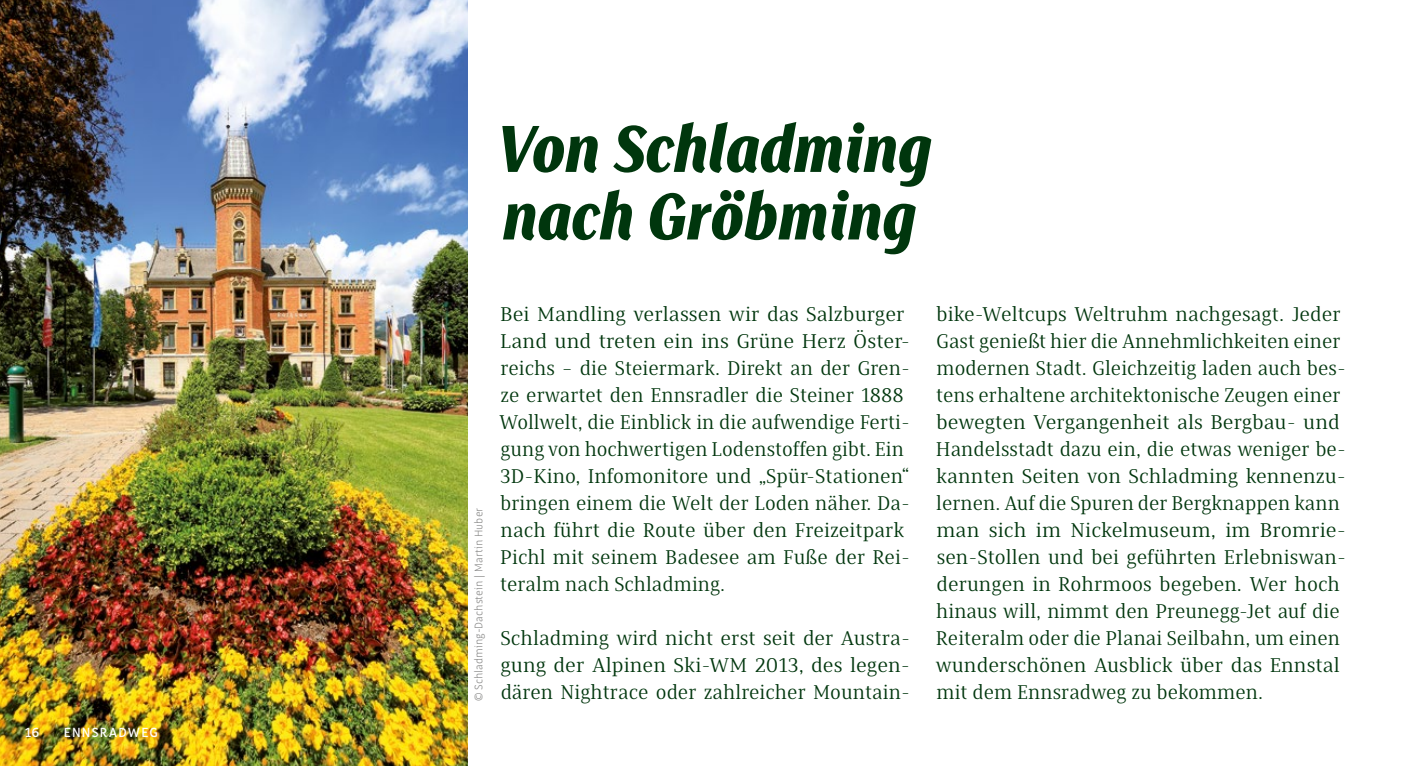
<style>
.page{position:relative;width:1404px;height:766px;background:#fff}
.page>*{position:absolute;margin:0;border:0;box-sizing:border-box;transform-origin:0 0}
.t1{font:italic 900 67.5px/67.5px "Saya Semi Sans FY";color:#00360d}
.t2{font:20.25px/27px "Saya Serif FY";color:#00360d;text-align:justify}
.t3{font:20.25px/27px "Saya Serif FY";color:#00360d;scale:1.04 1}
.t4{font:500 13.5px "Saya FY";letter-spacing:.09em;color:#fff}
.t5{font:300 11.25px "Saya FY";color:#878786}
</style>
<div class="page">
<img style="left:0;top:0;width:467px;height:765px">
<p class="t4" style="left:25px;top:724px;width:16px">16</p>
<p class="t4" style="left:64px;top:724px;width:96px">ENNSRADWEG</p>
<h1 class="t1" style="left:496px;top:113px;width:437px">Von Schladming nach Gröbming</h1>
<p class="t5" style="left:472px;top:700px;width:195px;rotate:-90deg">© Schladming-Dachstein | Martin Huber</p>
<p class="t3" style="left:499px;top:300px;width:397px">Bei Mandling verlassen wir das Salzburger Land und treten ein ins Grüne Herz Öster&shy;reichs – die Steiermark. Direkt an der Gren&shy;ze erwartet den Ennsradler die Steiner 1888<br>Wollwelt, die Einblick in die aufwendige Ferti&shy;gung von hochwertigen Lodenstoffen gibt. Ein 3D-Kino, Infomonitore und „Spür-Stationen“ bringen einem die Welt der Loden näher. Da&shy;nach führt die Route über den Freizeitpark Pichl mit seinem Badesee am Fuße der Rei&shy;teralm nach Schladming.</p>
<p class="t2" style="left:500px;top:624px;width:411px">Schladming wird nicht erst seit der Austra&shy;gung der Alpinen Ski-WM 2013, des legen&shy;dären Nightrace oder zahlreicher Mountain-</p>
<p class="t2" style="left:935px;top:300px;width:412px;text-align:left">bike-Weltcups Weltruhm nachgesagt. Jeder Gast genießt hier die Annehmlichkeiten einer modernen Stadt. Gleichzeitig laden auch bes&shy;tens erhaltene architektonische Zeugen einer bewegten Vergangenheit als Bergbau- und Handelsstadt dazu ein, die etwas weniger be&shy;kannten Seiten von Schladming kennenzu&shy;lernen. Auf die Spuren der Bergknappen kann man sich im Nickelmuseum, im Bromrie&shy;sen-Stollen und bei geführten Erlebniswan&shy;derungen in Rohrmoos begeben. Wer hoch hinaus will, nimmt den Preunegg-Jet auf die Reiteralm oder die Planai Seilbahn, um einen wunderschönen Ausblick über das Ennstal</p>
<p class="t2" style="left:936px;top:678px;width:328px">mit dem Ennsradweg zu bekommen.</p>
</div>
